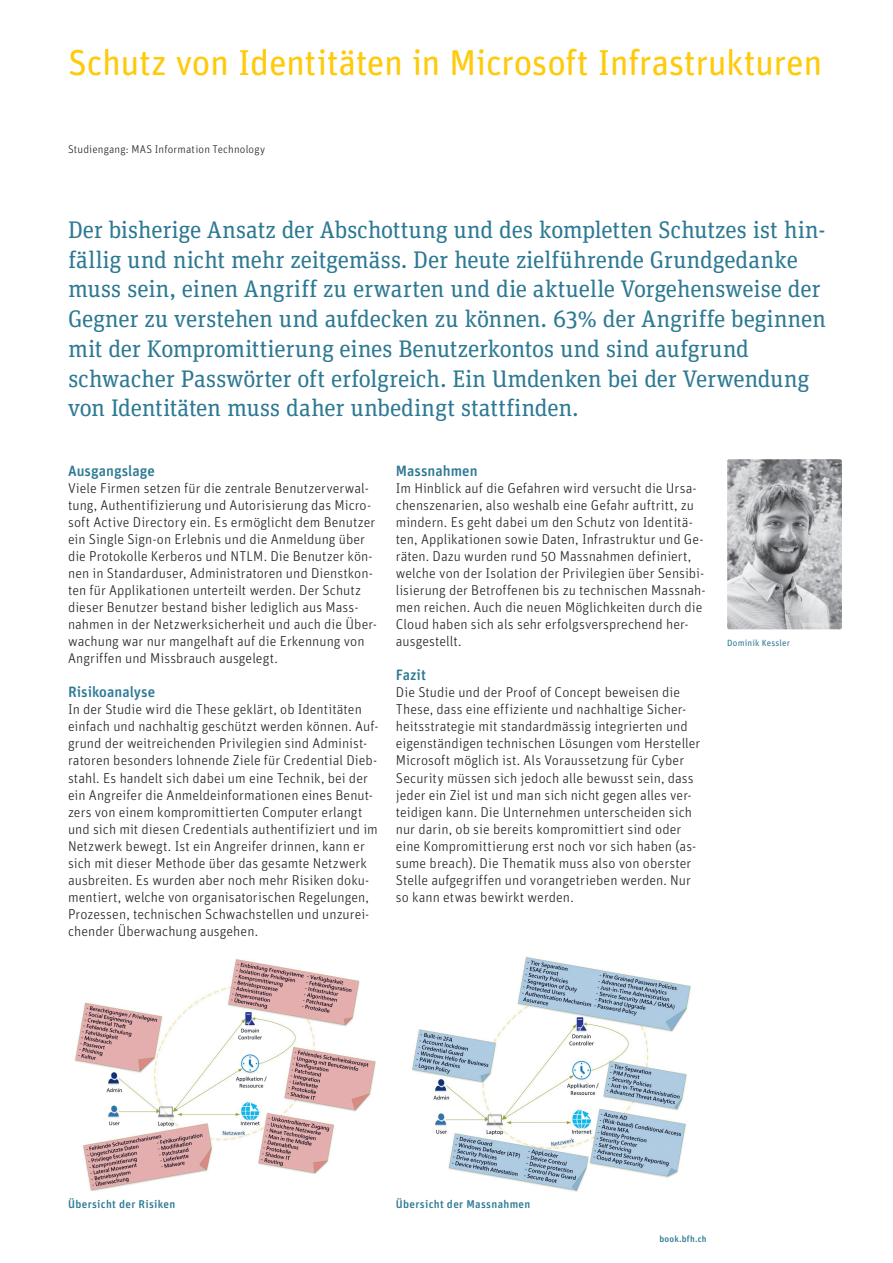
<style>
.page{position:relative;width:893px;height:1263px;background:#fff}
.page>*{position:absolute;margin:0;border:0;box-sizing:border-box;transform-origin:0 0}
.t1{font:36px "Unit Rounded Pro";letter-spacing:-.015em;color:#feca0a}
.t2{font:24px/29.7px "Unit Slab Pro";letter-spacing:-.01em;color:#2d7993}
.t3{font:500 15px "Unit Rounded Pro";color:#2d7993}
.t4{font:300 14.25px/17px "Unit Rounded Pro";letter-spacing:.005em;color:#231f20}
.t5{font:500 11.25px "Unit Rounded Pro";letter-spacing:.03em;color:#2d7993}
.t6{font:300 11.25px "Unit Rounded Pro";letter-spacing:.015em;color:#231f20}
.t7{font:9px "Unit Rounded Pro";letter-spacing:.015em;color:#2d7993}
.t8{font:500 9px "Unit Rounded Pro";letter-spacing:.025em;color:#2d7993}
</style>
<div class="page">
<img style="left:727px;top:459px;width:115px;height:170px">
<img style="left:75px;top:959px;width:301px;height:232px">
<img style="left:412px;top:957px;width:279px;height:235px">
<h1 class="t1" style="left:68px;top:38px;width:756px">Schutz von Identitäten in Microsoft Infrastrukturen</h1>
<p class="t6" style="left:68px;top:142px;width:199px">Studiengang: MAS Information Technology</p>
<p class="t2" style="left:68px;top:214px;width:759px">Der bisherige Ansatz der Abschottung und des kompletten Schutzes ist hin&shy;fällig und nicht mehr zeitgemäss. Der heute zielführende Grundgedanke muss sein, einen Angriff zu erwarten und die aktuelle Vorgehensweise der Gegner zu verstehen und aufdecken zu können. 63% der Angriffe beginnen mit der Kompromittierung eines Benutzerkontos und sind aufgrund schwacher Passwörter oft erfolgreich. Ein Umdenken bei der Verwendung von Identitäten muss daher unbedingt stattfinden.</p>
<p class="t3" style="left:68px;top:460px;width:89px">Ausgangslage</p>
<p class="t4" style="left:68px;top:480px;width:310px">Viele Firmen setzen für die zentrale Benutzerverwal&shy;tung, Authentifizierung und Autorisierung das Micro&shy;soft Active Directory ein. Es ermöglicht dem Benutzer ein Single Sign-on Erlebnis und die Anmeldung über die Protokolle Kerberos und NTLM. Die Benutzer kön&shy;nen in Standarduser, Administratoren und Dienstkon&shy;ten für Applikationen unterteilt werden. Der Schutz dieser Benutzer bestand bisher lediglich aus Mass&shy;nahmen in der Netzwerksicherheit und auch die Über&shy;wachung war nur mangelhaft auf die Erkennung von Angriffen und Missbrauch ausgelegt.</p>
<p class="t3" style="left:68px;top:682px;width:89px">Risikoanalyse</p>
<p class="t4" style="left:68px;top:701px;width:312px">In der Studie wird die These geklärt, ob Identitäten einfach und nachhaltig geschützt werden können. Auf&shy;grund der weitreichenden Privilegien sind Administ&shy;ratoren besonders lohnende Ziele für Credential Dieb&shy;stahl. Es handelt sich dabei um eine Technik, bei der ein Angreifer die Anmeldeinformationen eines Benut&shy;zers von einem kompromittierten Computer erlangt und sich mit diesen Credentials authentifiziert und im Netzwerk bewegt. Ist ein Angreifer drinnen, kann er sich mit dieser Methode über das gesamte Netzwerk ausbreiten. Es wurden aber noch mehr Risiken doku&shy;mentiert, welche von organisatorischen Regelungen, Prozessen, technischen Schwachstellen und unzurei&shy;chender Überwachung ausgehen.</p>
<p class="t3" style="left:396px;top:460px;width:83px">Massnahmen</p>
<p class="t4" style="left:396px;top:480px;width:311px">Im Hinblick auf die Gefahren wird versucht die Ursa&shy;chenszenarien, also weshalb eine Gefahr auftritt, zu mindern. Es geht dabei um den Schutz von Identitä&shy;ten, Applikationen sowie Daten, Infrastruktur und Ge&shy;räten. Dazu wurden rund 50 Massnahmen definiert, welche von der Isolation der Privilegien über Sensibi&shy;lisierung der Betroffenen bis zu technischen Massnah&shy;men reichen. Auch die neuen Möglichkeiten durch die Cloud haben sich als sehr erfolgsversprechend her&shy;ausgestellt.</p>
<p class="t3" style="left:396px;top:665px;width:32px">Fazit</p>
<p class="t4" style="left:396px;top:684px;width:306px">Die Studie und der Proof of Concept beweisen die These, dass eine effiziente und nachhaltige Sicher&shy;heitsstrategie mit standardmässig integrierten und eigenständigen technischen Lösungen vom Hersteller Microsoft möglich ist. Als Voraussetzung für Cyber Security müssen sich jedoch alle bewusst sein, dass jeder ein Ziel ist und man sich nicht gegen alles ver&shy;teidigen kann. Die Unternehmen unterscheiden sich nur darin, ob sie bereits kompromittiert sind oder eine Kompromittierung erst noch vor sich haben (as&shy;sume breach). Die Thematik muss also von oberster Stelle aufgegriffen und vorangetrieben werden. Nur so kann etwas bewirkt werden.</p>
<p class="t7" style="left:727px;top:637px;width:64px">Dominik Kessler</p>
<p class="t5" style="left:68px;top:1196px;width:109px">Übersicht der Risiken</p>
<p class="t5" style="left:396px;top:1196px;width:136px">Übersicht der Massnahmen</p>
<p class="t8" style="left:660px;top:1232px;width:48px">book.bfh.ch</p>
</div>
